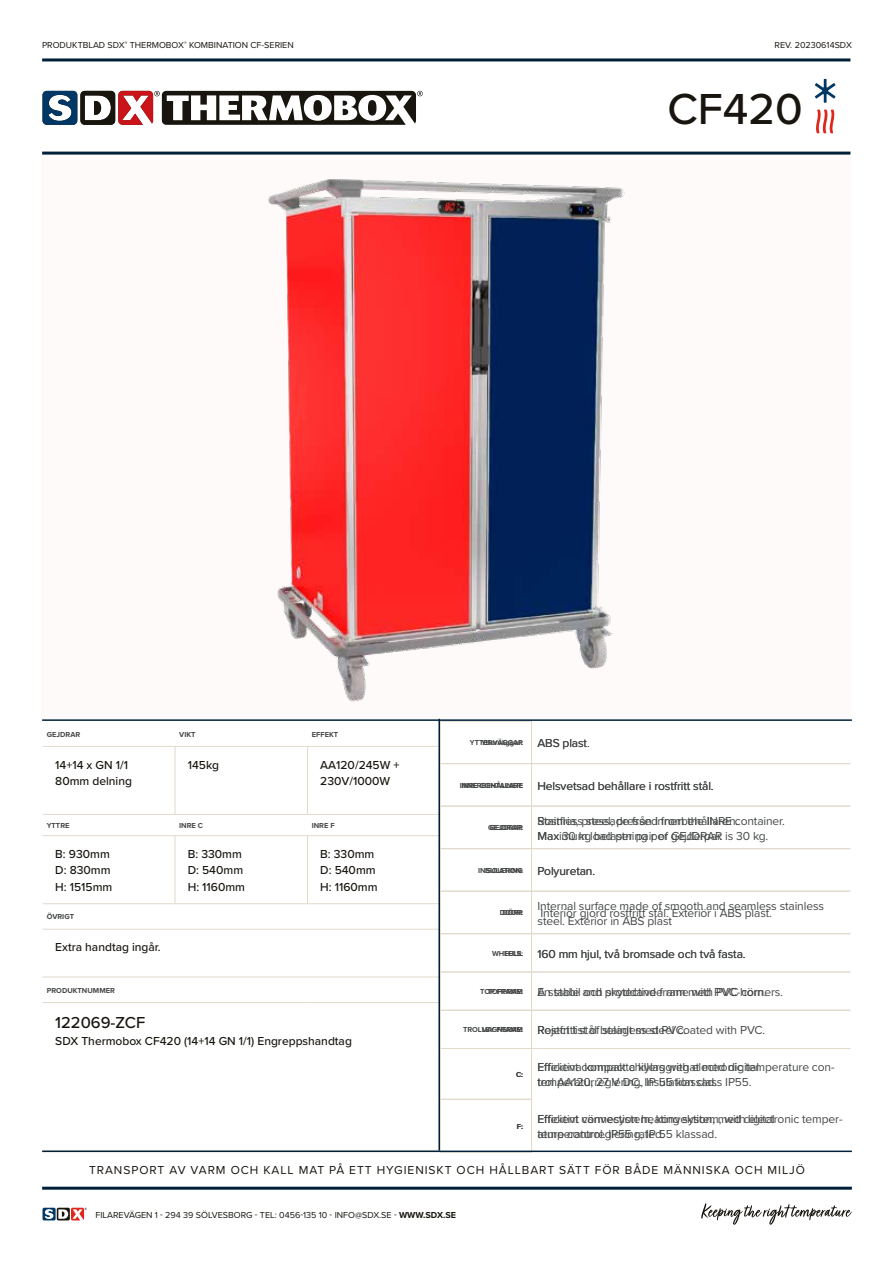
<style>
.page{position:relative;width:893px;height:1263px;background:#fff}
.page>*{position:absolute;margin:0;border:0;box-sizing:border-box;transform-origin:0 0}
.t1{font:500 45px "Proxima Nova";color:#18150f}
.t2{font:500 16.5px "Proxima Nova";color:#18150f}
.t3{font:12px/15px "Proxima Nova";letter-spacing:-.01em;color:#454847}
.t4{font:500 12px/16.5px "Proxima Nova";color:#18150f}
.t5{font:12px "Proxima Nova";letter-spacing:.08em;color:#18150f}
.t6{font:9px "Proxima Nova";color:#18150f}
.t7{font:700 7.5px "Proxima Nova";letter-spacing:-.01em;color:#454847}
.s1{font-weight:400;font-size:12px}
.s2{font-weight:700;font-size:7.5px}
.s3{font-weight:700}
</style>
<div class="page">
<div style="left:41px;top:154px;width:809px;height:565px;background:#fefafa"></div>
<img style="left:268px;top:179px;width:357px;height:540px">
<hr style="left:43px;top:746px;width:132px;height:1px;background:#e2dacb">
<hr style="left:175px;top:746px;width:132px;height:1px;background:#e2dacb">
<hr style="left:175px;top:746px;width:1px;height:68px;background:#e2dacb">
<hr style="left:307px;top:746px;width:133px;height:1px;background:#e2dacb">
<hr style="left:43px;top:814px;width:132px;height:1px;background:#e2dacb">
<hr style="left:175px;top:814px;width:132px;height:1px;background:#e2dacb">
<hr style="left:307px;top:814px;width:133px;height:1px;background:#e2dacb">
<hr style="left:43px;top:903px;width:132px;height:1px;background:#e2dacb">
<hr style="left:175px;top:903px;width:132px;height:1px;background:#e2dacb">
<hr style="left:307px;top:903px;width:133px;height:1px;background:#e2dacb">
<hr style="left:43px;top:977px;width:132px;height:1px;background:#e2dacb">
<hr style="left:175px;top:977px;width:132px;height:1px;background:#e2dacb">
<hr style="left:307px;top:977px;width:133px;height:1px;background:#e2dacb">
<hr style="left:43px;top:835px;width:132px;height:1px;background:#e2dacb">
<hr style="left:175px;top:835px;width:132px;height:1px;background:#e2dacb">
<hr style="left:175px;top:836px;width:1px;height:67px;background:#e2dacb">
<hr style="left:307px;top:835px;width:133px;height:1px;background:#e2dacb">
<hr style="left:43px;top:929px;width:132px;height:1px;background:#e2dacb">
<hr style="left:175px;top:929px;width:132px;height:1px;background:#e2dacb">
<hr style="left:307px;top:929px;width:133px;height:1px;background:#e2dacb">
<hr style="left:43px;top:1002px;width:132px;height:1px;background:#e2dacb">
<hr style="left:175px;top:1002px;width:132px;height:1px;background:#e2dacb">
<hr style="left:307px;top:1002px;width:133px;height:1px;background:#e2dacb">
<hr style="left:307px;top:746px;width:1px;height:68px;background:#e2dacb">
<hr style="left:307px;top:836px;width:1px;height:67px;background:#e2dacb">
<hr style="left:440px;top:721px;width:92px;height:1px;background:#e2dacb">
<hr style="left:440px;top:721px;width:1px;height:42px;background:#e2dacb">
<hr style="left:531px;top:721px;width:1px;height:42px;background:#e2dacb">
<hr style="left:440px;top:763px;width:91px;height:1px;background:#e2dacb">
<hr style="left:440px;top:764px;width:1px;height:42px;background:#e2dacb">
<hr style="left:531px;top:763px;width:319px;height:1px;background:#e2dacb">
<hr style="left:531px;top:764px;width:1px;height:42px;background:#e2dacb">
<hr style="left:440px;top:806px;width:91px;height:1px;background:#e2dacb">
<hr style="left:440px;top:806px;width:1px;height:42px;background:#e2dacb">
<hr style="left:531px;top:806px;width:319px;height:1px;background:#e2dacb">
<hr style="left:531px;top:806px;width:1px;height:42px;background:#e2dacb">
<hr style="left:440px;top:848px;width:91px;height:1px;background:#e2dacb">
<hr style="left:440px;top:849px;width:1px;height:42px;background:#e2dacb">
<hr style="left:531px;top:848px;width:319px;height:1px;background:#e2dacb">
<hr style="left:531px;top:849px;width:1px;height:42px;background:#e2dacb">
<hr style="left:440px;top:891px;width:91px;height:1px;background:#e2dacb">
<hr style="left:440px;top:891px;width:1px;height:42px;background:#e2dacb">
<hr style="left:531px;top:891px;width:319px;height:1px;background:#e2dacb">
<hr style="left:531px;top:891px;width:1px;height:42px;background:#e2dacb">
<hr style="left:440px;top:933px;width:91px;height:1px;background:#e2dacb">
<hr style="left:440px;top:934px;width:1px;height:38px;background:#e2dacb">
<hr style="left:531px;top:933px;width:319px;height:1px;background:#e2dacb">
<hr style="left:531px;top:934px;width:1px;height:38px;background:#e2dacb">
<hr style="left:440px;top:972px;width:91px;height:1px;background:#e2dacb">
<hr style="left:440px;top:972px;width:1px;height:38px;background:#e2dacb">
<hr style="left:531px;top:972px;width:319px;height:1px;background:#e2dacb">
<hr style="left:531px;top:972px;width:1px;height:38px;background:#e2dacb">
<hr style="left:440px;top:1010px;width:91px;height:1px;background:#e2dacb">
<hr style="left:440px;top:1010px;width:1px;height:38px;background:#e2dacb">
<hr style="left:531px;top:1010px;width:319px;height:1px;background:#e2dacb">
<hr style="left:531px;top:1010px;width:1px;height:38px;background:#e2dacb">
<hr style="left:440px;top:1048px;width:91px;height:1px;background:#e2dacb">
<hr style="left:440px;top:1049px;width:1px;height:50px;background:#e2dacb">
<hr style="left:531px;top:1048px;width:319px;height:1px;background:#e2dacb">
<hr style="left:531px;top:1049px;width:1px;height:50px;background:#e2dacb">
<hr style="left:440px;top:1099px;width:92px;height:1px;background:#e2dacb">
<hr style="left:440px;top:1099px;width:1px;height:53px;background:#e2dacb">
<hr style="left:531px;top:1099px;width:1px;height:53px;background:#e2dacb">
<hr style="left:440px;top:1152px;width:92px;height:1px;background:#e2dacb">
<hr style="left:42px;top:1150px;width:810px;height:2px;background:#001f39">
<hr style="left:42px;top:1187px;width:810px;height:3px;background:#001f39">
<hr style="left:42px;top:58px;width:808px;height:3px;background:#001f39">
<hr style="left:42px;top:152px;width:808px;height:3px;background:#001f39">
<svg style="left:43px;top:91px;width:380px;height:34px"></svg>
<svg style="left:43px;top:1208px;width:44px;height:12px"></svg>
<svg style="left:701px;top:1203px;width:151px;height:22px"></svg>
<hr style="left:42px;top:719px;width:810px;height:2px;background:#001f39">
<hr style="left:438px;top:719px;width:2px;height:431px;background:#001f39">
<svg style="left:815px;top:79px;width:20px;height:24px"></svg>
<svg style="left:816px;top:110px;width:19px;height:23px"></svg>
<p class="t6" style="left:42px;top:39px;width:253px">PRODUKTBLAD SDX<sup>®</sup> THERMOBOX<sup>®</sup> KOMBINATION CF-SERIEN</p>
<p class="t6" style="left:775px;top:39px;width:79px">REV. 20230614SDX</p>
<h1 class="t1" style="left:667px;top:76px;width:137px">CF420</h1>
<p class="t7" style="left:47px;top:728px;width:35px">GEJDRAR</p>
<p class="t7" style="left:179px;top:728px;width:18px">VIKT</p>
<p class="t7" style="left:312px;top:728px;width:28px">EFFEKT</p>
<p class="t4" style="left:55px;top:756px;width:78px">14+14 x GN 1/1<br>80mm delning</p>
<p class="t4" style="left:188px;top:756px;width:33px">145kg</p>
<p class="t4" style="left:320px;top:756px;width:81px">AA120/245W +<br>230V/1000W</p>
<p class="t7" style="left:47px;top:820px;width:24px">YTTRE</p>
<p class="t7" style="left:179px;top:820px;width:25px">INRE C</p>
<p class="t7" style="left:312px;top:820px;width:24px">INRE F</p>
<p class="t4" style="left:55px;top:845px;width:59px">B: 930mm<br>D: 830mm<br>H: 1515mm</p>
<p class="t4" style="left:188px;top:845px;width:59px">B: 330mm<br>D: 540mm<br>H: 1160mm</p>
<p class="t4" style="left:320px;top:845px;width:59px">B: 330mm<br>D: 540mm<br>H: 1160mm</p>
<p class="t7" style="left:47px;top:911px;width:29px">ÖVRIGT</p>
<p class="t4" style="left:55px;top:939px;width:107px">Extra handtag ingår.</p>
<p class="t7" style="left:47px;top:985px;width:70px">PRODUKTNUMMER</p>
<h2 class="t2" style="left:55px;top:1010px;width:91px">122069-ZCF</h2>
<p class="t4" style="left:55px;top:1032px;width:298px">SDX Thermobox CF420 (14+14 GN 1/1) Engreppshandtag</p>
<p class="t7" style="left:470px;top:737px;width:55px">YTTERVÄGGAR</p>
<p class="t7" style="left:481px;top:737px;width:107px">Ytterväggar: <span class="s1">ABS plast</span></p>
<p class="t3" style="left:461px;top:777px;width:254px"><span class="s2">INRE CONTAINER:</span> Helsvetsad behållare i rostfritt stål.</p>
<p class="t7" style="left:488px;top:822px;width:36px">GEJDRAR:</p>
<p class="t3" style="left:537px;top:812px;width:249px">Stainless steel, pressed from the INRE container.<br>Maximum load per pair of GEJDRAR is 30 kg.</p>
<p class="t7" style="left:478px;top:865px;width:118px">INSULATION: <span class="s1">Polyuretan.</span></p>
<p class="t7" style="left:500px;top:907px;width:25px">DOOR:</p>
<p class="t3" style="left:537px;top:898px;width:288px">Internal surface made of smooth and seamless stainless steel. Exterior in ABS plast</p>
<p class="t3" style="left:492px;top:945px;width:255px"><span class="s2">WHEELS:</span> 160 mm hjul, två bromsade och två fasta.</p>
<p class="t3" style="left:480px;top:984px;width:304px"><span class="s2">TOP FRAME:</span> A stable and protective frame with PVC corners.</p>
<p class="t3" style="left:463px;top:1022px;width:304px"><span class="s2">TROLLEY FRAME:</span> Reject list of stainless steel coated with PVC.</p>
<p class="t7" style="left:516px;top:1069px;width:8px">C:</p>
<p class="t3" style="left:537px;top:1059px;width:299px">Efficient compact chillers with electronic temperature con&shy;trol AA120, 27 V DC. Insulation class IP55.</p>
<p class="t7" style="left:517px;top:1120px;width:8px">F:</p>
<p class="t3" style="left:537px;top:1111px;width:307px">Efficient convection heating system, with electronic temper&shy;ature control. IP55 rated.</p>
<p class="t3" style="left:587px;top:735px;width:4px">.</p>
<p class="t7" style="left:460px;top:780px;width:65px">INNERBEHÅLLARE</p>
<p class="t7" style="left:490px;top:822px;width:35px">GEJDRAR</p>
<p class="t3" style="left:562px;top:812px;width:178px;text-indent:-24px">Rostfria, pressade från innerbehållaren.<br>30 kg belastning per gejderpar.</p>
<p class="t7" style="left:485px;top:865px;width:39px">ISOLERING</p>
<p class="t7" style="left:502px;top:907px;width:22px">DÖRR</p>
<p class="t3" style="left:540px;top:905px;width:233px">Interiör gjord rostfritt stål. Exteriör i ABS plast.</p>
<p class="t7" style="left:505px;top:948px;width:20px">HJUL</p>
<p class="t3" style="left:488px;top:984px;width:280px"><span class="s2">TOPPRAM</span> En stabil och skyddande ram med PVC-hö .</p>
<p class="t7" style="left:482px;top:1024px;width:42px">VAGNSRAM</p>
<p class="t3" style="left:544px;top:1022px;width:144px">ostfritt stål belagt med PVC.</p>
<p class="t3" style="left:541px;top:1059px;width:220px">fektiva kompakta kylaggregat med d gi al emperaturreglering, IP 55 klassad.</p>
<p class="t3" style="left:537px;top:1111px;width:239px;text-indent:7px">fektiv värm system, konvektion, med digital temperatu reglering, IP 55 klassad.</p>
<p class="t5" style="left:89px;top:1161px;width:717px">TRANSPORT AV VARM OCH KALL MAT PÅ ETT HYGIENISKT OCH HÅLLBART SÄTT FÖR BÅDE MÄNNISKA OCH MILJÖ</p>
<p class="t6" style="left:95px;top:1208px;width:362px">FILAREVÄGEN 1 - 294 39 SÖLVESBORG - TEL: 0456-135 10 - INFO@SDX.SE - <span class="s3">WWW.SDX.SE</span></p>
</div>
